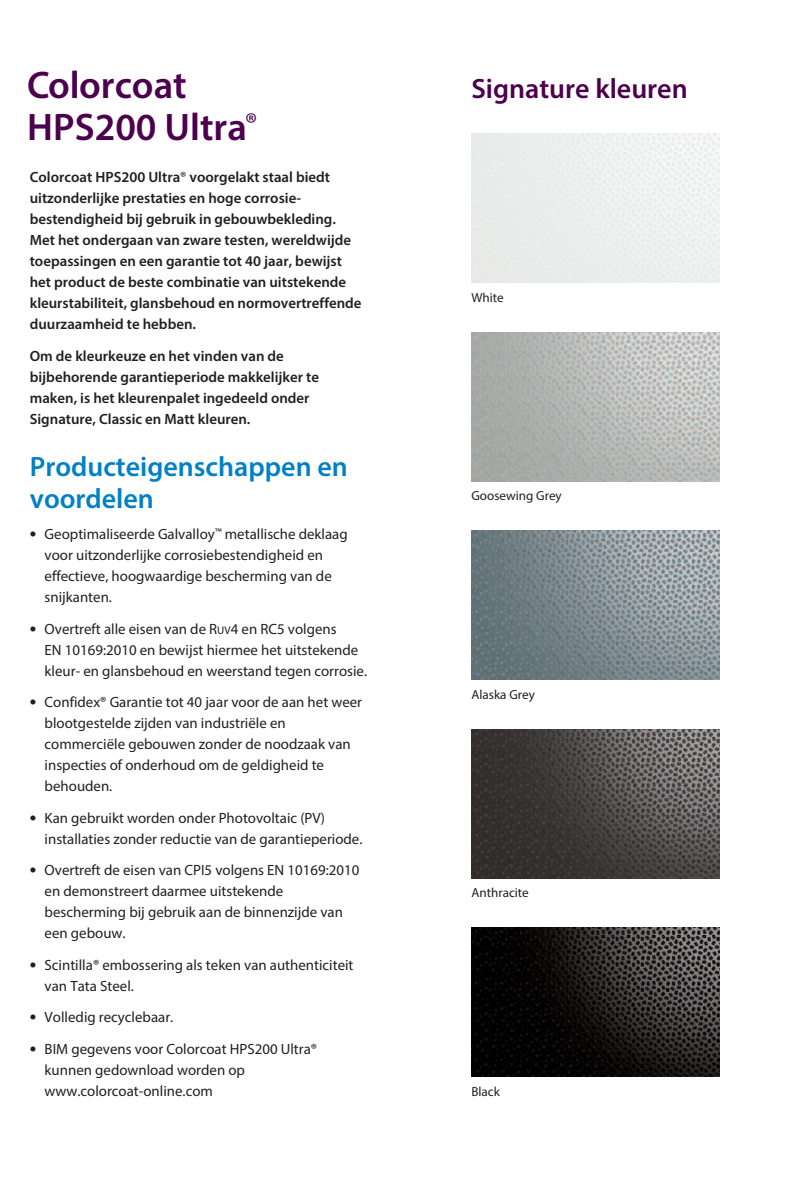
<style>
.page{position:relative;width:794px;height:1191px;background:#fff}
.page>*{position:absolute;margin:0;border:0;box-sizing:border-box;transform-origin:0 0}
.t1{font:600 38.5px/42px "Myriad Pro";color:#4c004e}
.t2{font:600 28px/31.5px "Myriad Pro";color:#0080c5}
.t3{font:600 28px "Myriad Pro";color:#4c004e}
.t4{font:14.88px/21px "Myriad Pro";color:#231f20}
.t5{font:600 14.88px/21px "Myriad Pro";color:#231f20}
.t6{font:13.12px "Myriad Pro";color:#231f20}
.s1{font-weight:400}
.s2{font-weight:700;font-size:19.25px}
.s3{font-size:11.2px}
</style>
<div class="page">
<img style="left:471px;top:332px;width:248px;height:149px">
<img style="left:471px;top:729px;width:248px;height:149px">
<img style="left:471px;top:928px;width:248px;height:148px">
<img style="left:471px;top:531px;width:248px;height:149px">
<h1 class="t1" style="left:27px;top:67px;width:231px">Colorcoat<br>HPS200 Ultra<sup>®</sup></h1>
<p class="t5" style="left:30px;top:168px;width:333px">Colorcoat HPS200 Ultra<span class="s1">®</span> voorgelakt staal biedt uitzonderlijke prestaties en hoge corrosie&shy;bestendigheid bij gebruik in gebouwbekleding.<br>Met het ondergaan van zware testen, wereldwijde toepassingen en een garantie tot 40 jaar, bewijst het product de beste combinatie van uitstekende kleurstabiliteit, glansbehoud en normovertreffende duurzaamheid te hebben.</p>
<p class="t5" style="left:30px;top:346px;width:291px">Om de kleurkeuze en het vinden van de bijbehorende garantieperiode makkelijker te maken, is het kleurenpalet ingedeeld onder Signature, Classic en Matt kleuren.</p>
<h2 class="t2" style="left:30px;top:453px;width:320px">Producteigenschappen en voordelen</h2>
<p class="t4" style="left:45px;top:525px;width:305px;text-indent:-15px"><span class="s2">•</span> Geoptimaliseerde Galvalloy<sup>™</sup> metallische deklaag voor uitzonderlijke corrosiebestendigheid en effectieve, hoogwaardige bescherming van de snijkanten.</p>
<p class="t4" style="left:45px;top:619px;width:324px;text-indent:-15px"><span class="s2">•</span> Overtreft alle eisen van de R<span class="s3">UV</span>4 en RC5 volgens<br>EN 10169:2010 en bewijst hiermee het uitstekende kleur- en glansbehoud en weerstand tegen corrosie.</p>
<p class="t4" style="left:45px;top:693px;width:319px;text-indent:-15px"><span class="s2">•</span> Confidex® Garantie tot 40 jaar voor de aan het weer blootgestelde zijden van industriële en commerciële gebouwen zonder de noodzaak van inspecties of onderhoud om de geldigheid te behouden.</p>
<p class="t4" style="left:45px;top:808px;width:319px;text-indent:-15px"><span class="s2">•</span> Kan gebruikt worden onder Photovoltaic (PV) installaties zonder reductie van de garantieperiode.</p>
<p class="t4" style="left:45px;top:861px;width:316px;text-indent:-15px"><span class="s2">•</span> Overtreft de eisen van CPI5 volgens EN 10169:2010 en demonstreert daarmee uitstekende bescherming bij gebruik aan de binnenzijde van een gebouw.</p>
<p class="t4" style="left:45px;top:955px;width:310px;text-indent:-15px"><span class="s2">•</span> Scintilla® embossering als teken van authenticiteit van Tata Steel.</p>
<p class="t4" style="left:30px;top:1008px;width:145px"><span class="s2">•</span> Volledig recyclebaar.</p>
<p class="t4" style="left:45px;top:1039px;width:274px;text-indent:-15px"><span class="s2">•</span> BIM gegevens voor Colorcoat HPS200 Ultra® kunnen gedownload worden op www.colorcoat-online.com</p>
<h2 class="t3" style="left:471px;top:78px;width:218px">Signature kleuren</h2>
<p class="t6" style="left:471px;top:292px;width:34px">White</p>
<p class="t6" style="left:471px;top:491px;width:92px">Goosewing Grey</p>
<p class="t6" style="left:471px;top:689px;width:65px">Alaska Grey</p>
<p class="t6" style="left:471px;top:888px;width:59px">Anthracite</p>
<p class="t6" style="left:471px;top:1086px;width:30px">Black</p>
</div>
